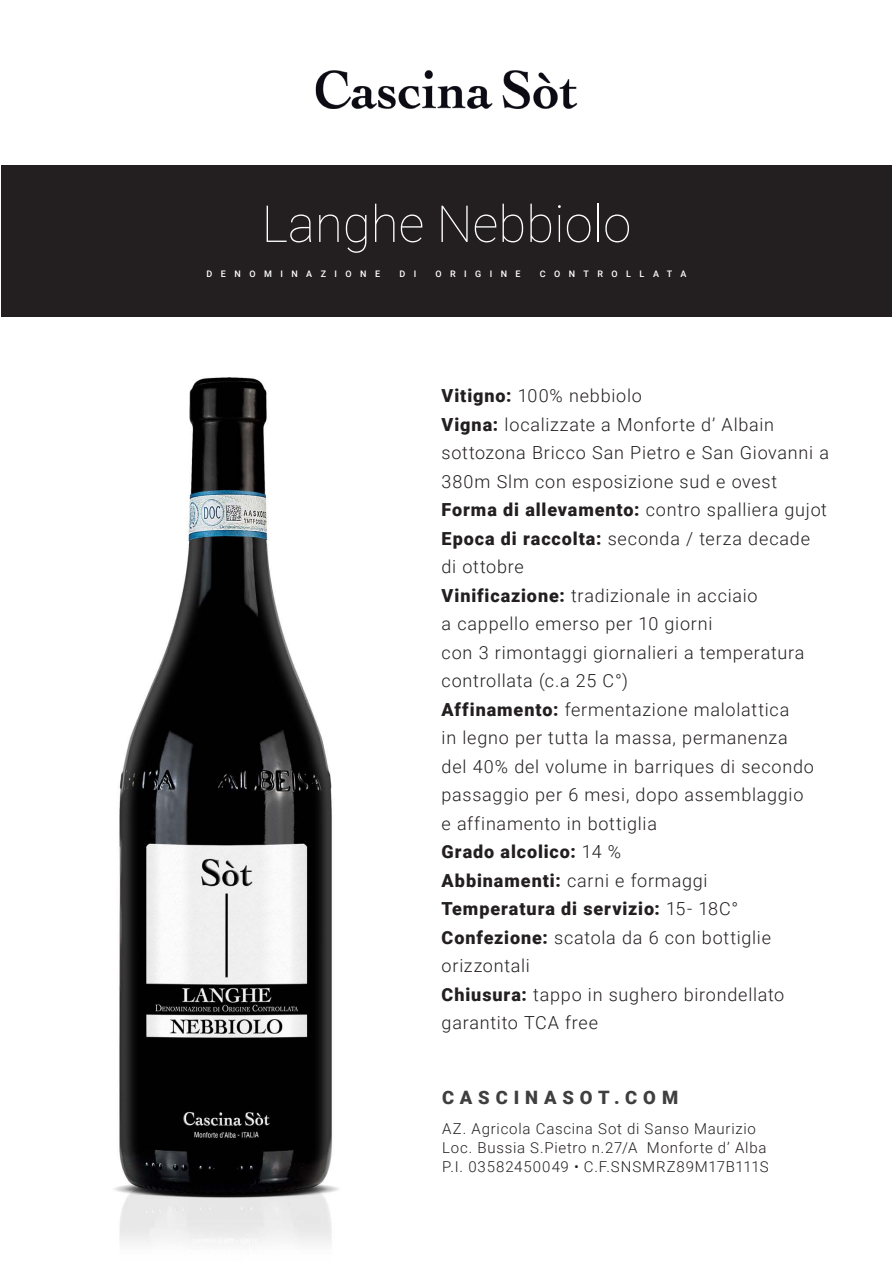
<style>
.page{position:relative;width:893px;height:1263px;background:#fff}
.page>*{position:absolute;margin:0;border:0;box-sizing:border-box;transform-origin:0 0}
.t1{font:100 51px "Roboto";color:#fff}
.t2{font:900 18.45px "Roboto";letter-spacing:.32em;color:#3f3f40}
.t3{font:300 18px/28.5px "Roboto";letter-spacing:.04em;color:#231f20}
.t4{font:300 15px/19.2px "Roboto";letter-spacing:.05em;color:#231f20}
.t5{font:500 9px "Roboto";letter-spacing:.94em;color:#fff}
.s1{font-weight:900}
</style>
<div class="page">
<img style="left:114px;top:377px;width:224px;height:867px">
<div style="left:1px;top:166px;width:891px;height:151px;background:#231f20"></div>
<img style="left:315px;top:70px;width:263px;height:39px">
<h1 class="t1" style="left:262px;top:188px;width:371px">Langhe Nebbiolo</h1>
<p class="t5" style="left:207px;top:267px;width:175px">DENOMINAZIONE</p>
<p class="t5" style="left:399px;top:267px;width:18px">D I</p>
<p class="t5" style="left:435px;top:267px;width:87px">ORIGINE</p>
<p class="t5" style="left:540px;top:267px;width:148px">CONTROLLATA</p>
<p class="t3" style="left:442px;top:381px;width:389px"><span class="s1">Vitigno:</span> 100% nebbiolo<br><span class="s1">Vigna:</span> localizzate a Monforte d’ Albain sottozona Bricco San Pietro e San Giovanni a 380m Slm con esposizione sud e ovest <span class="s1">Forma di allevamento:</span> contro spalliera gujot <span class="s1">Epoca di raccolta:</span> seconda / terza decade di ottobre<br><span class="s1">Vinificazione:</span> tradizionale in acciaio<br>a cappello emerso per 10 giorni<br>con 3 rimontaggi giornalieri a temperatura controllata (c.a 25 C°)<br><span class="s1">Affinamento:</span> fermentazione malolattica<br>in legno per tutta la massa, permanenza<br>del 40% del volume in barriques di secondo passaggio per 6 mesi, dopo assemblaggio<br>e affinamento in bottiglia<br><span class="s1">Grado alcolico:</span> 14 %<br><span class="s1">Abbinamenti:</span> carni e formaggi<br><span class="s1">Temperatura di servizio:</span> 15- 18C° <span class="s1">Confezione:</span> scatola da 6 con bottiglie orizzontali<br><span class="s1">Chiusura:</span> tappo in sughero birondellato garantito TCA free</p>
<p class="t2" style="left:442px;top:1084px;width:238px">CASCINASOT.COM</p>
<p class="t4" style="left:442px;top:1118px;width:328px">AZ. Agricola Cascina Sot di Sanso Maurizio<br>Loc. Bussia S.Pietro n.27/A Monforte d’ Alba<br>P.I. 03582450049 • C.F.SNSMRZ89M17B111S</p>
</div>
